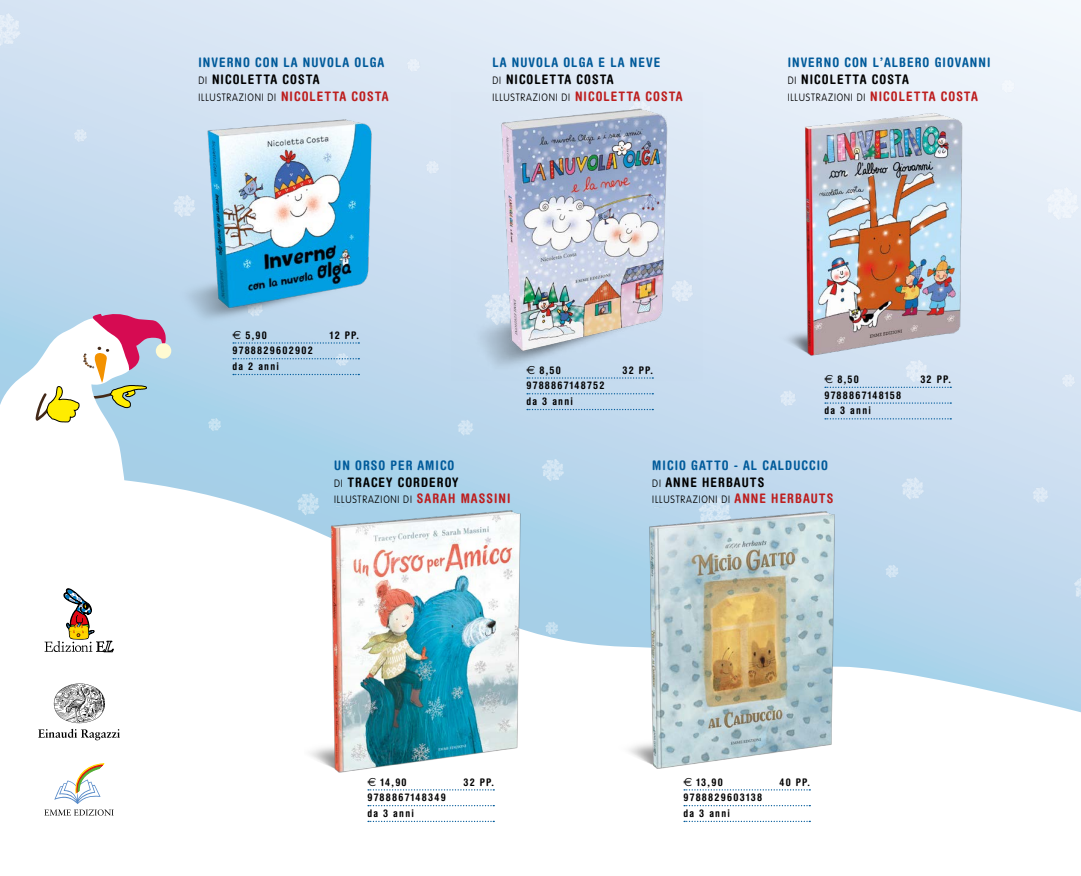
<style>
.page{position:relative;width:1081px;height:876px;background:#fff}
.page>*{position:absolute;margin:0;border:0;box-sizing:border-box;transform-origin:0 0}
.t1{font:700 condensed 13.12px/16.8px "Helvetica Rounded";letter-spacing:.08em;color:#005a9a}
.t2{font:700 condensed 10.5px/15.8px "Helvetica Rounded";letter-spacing:.12em;color:#000}
.t3{font:100 10.5px "VAG Rounded";letter-spacing:.08em;color:#000;scale:.9 1}
.s1{font-family:"VAG Rounded";font-weight:100;font-stretch:normal;font-size:10.5px;color:#000}
.s2{color:#000}
.s3{font-family:"Helvetica Rounded";font-weight:700;font-stretch:condensed;font-size:13.12px;color:#bd1d1d}
.s4{font-family:"Euro Sans";font-weight:400;font-stretch:normal;font-size:11.75px}
</style>
<div class="page">
<img style="left:0;top:0;width:1081px;height:466px">
<svg style="left:44px;top:466px;width:1037px;height:357px"></svg>
<svg style="left:45px;top:588px;width:69px;height:64px"></svg>
<img style="left:50px;top:681px;width:58px;height:43px">
<svg style="left:38px;top:728px;width:82px;height:12px"></svg>
<svg style="left:54px;top:763px;width:50px;height:40px"></svg>
<svg style="left:44px;top:809px;width:70px;height:6px"></svg>
<div style="left:156px;top:343px;width:15px;height:15px;background:#fffad2;border-radius:50%"></div>
<svg style="left:0;top:313px;width:166px;height:192px"></svg>
<img style="left:304px;top:494px;width:274px;height:284px">
<svg style="left:368px;top:789px;width:126px;height:1px"></svg>
<svg style="left:368px;top:804px;width:126px;height:2px"></svg>
<svg style="left:368px;top:820px;width:126px;height:1px"></svg>
<img style="left:160px;top:109px;width:247px;height:231px">
<svg style="left:233px;top:342px;width:126px;height:1px"></svg>
<svg style="left:233px;top:358px;width:126px;height:1px"></svg>
<svg style="left:233px;top:374px;width:126px;height:1px"></svg>
<img style="left:452px;top:93px;width:250px;height:287px">
<svg style="left:527px;top:377px;width:126px;height:1px"></svg>
<svg style="left:527px;top:393px;width:126px;height:1px"></svg>
<svg style="left:527px;top:409px;width:126px;height:1px"></svg>
<img style="left:763px;top:99px;width:248px;height:284px">
<svg style="left:825px;top:386px;width:126px;height:2px"></svg>
<svg style="left:825px;top:402px;width:126px;height:1px"></svg>
<svg style="left:825px;top:418px;width:126px;height:1px"></svg>
<img style="left:618px;top:503px;width:273px;height:284px">
<svg style="left:684px;top:789px;width:126px;height:1px"></svg>
<svg style="left:684px;top:804px;width:126px;height:2px"></svg>
<svg style="left:684px;top:820px;width:126px;height:1px"></svg>
<p class="t1" style="left:198px;top:54px;width:187px">INVERNO CON LA NUVOLA OLGA<br><span class="s1">DI</span> <span class="s2">NICOLETTA COSTA</span></p>
<p class="t3" style="left:198px;top:91px;width:213px">ILLUSTRAZIONI DI <span class="s3">NICOLETTA COSTA</span></p>
<p class="t2" style="left:232px;top:326px;width:36px"><span class="s4">€</span> 5,90</p>
<p class="t2" style="left:330px;top:326px;width:31px">12 PP.</p>
<p class="t2" style="left:232px;top:342px;width:82px">9788829602902 da 2 anni</p>
<p class="t1" style="left:492px;top:54px;width:169px">LA NUVOLA OLGA E LA NEVE<br><span class="s1">DI</span> <span class="s2">NICOLETTA COSTA</span></p>
<p class="t3" style="left:492px;top:91px;width:213px">ILLUSTRAZIONI DI <span class="s3">NICOLETTA COSTA</span></p>
<p class="t2" style="left:526px;top:361px;width:36px"><span class="s4">€</span> 8,50</p>
<p class="t2" style="left:622px;top:361px;width:32px">32 PP.</p>
<p class="t2" style="left:526px;top:377px;width:79px">9788867148752 da 3 anni</p>
<p class="t1" style="left:787px;top:54px;width:204px">INVERNO CON L’ALBERO GIOVANNI<br><span class="s1">DI</span> <span class="s2">NICOLETTA COSTA</span></p>
<p class="t3" style="left:787px;top:91px;width:213px">ILLUSTRAZIONI DI <span class="s3">NICOLETTA COSTA</span></p>
<p class="t2" style="left:824px;top:371px;width:36px"><span class="s4">€</span> 8,50</p>
<p class="t2" style="left:920px;top:371px;width:32px">32 PP.</p>
<p class="t2" style="left:824px;top:387px;width:78px">9788867148158 da 3 anni</p>
<p class="t1" style="left:334px;top:456px;width:126px">UN ORSO PER AMICO<br><span class="s1">DI</span> <span class="s2">TRACEY CORDEROY</span></p>
<p class="t3" style="left:334px;top:493px;width:197px">ILLUSTRAZIONI DI <span class="s3">SARAH MASSINI</span></p>
<p class="t2" style="left:367px;top:773px;width:41px"><span class="s4">€</span> 14,90</p>
<p class="t2" style="left:463px;top:773px;width:32px">32 PP.</p>
<p class="t2" style="left:367px;top:789px;width:80px">9788867148349 da 3 anni</p>
<p class="t1" style="left:652px;top:456px;width:177px">MICIO GATTO - AL CALDUCCIO<br><span class="s1">DI</span> <span class="s2">ANNE HERBAUTS</span></p>
<p class="t3" style="left:652px;top:493px;width:203px">ILLUSTRAZIONI DI <span class="s3">ANNE HERBAUTS</span></p>
<p class="t2" style="left:683px;top:773px;width:41px"><span class="s4">€</span> 13,90</p>
<p class="t2" style="left:779px;top:773px;width:32px">40 PP.</p>
<p class="t2" style="left:683px;top:789px;width:80px">9788829603138 da 3 anni</p>
</div>
